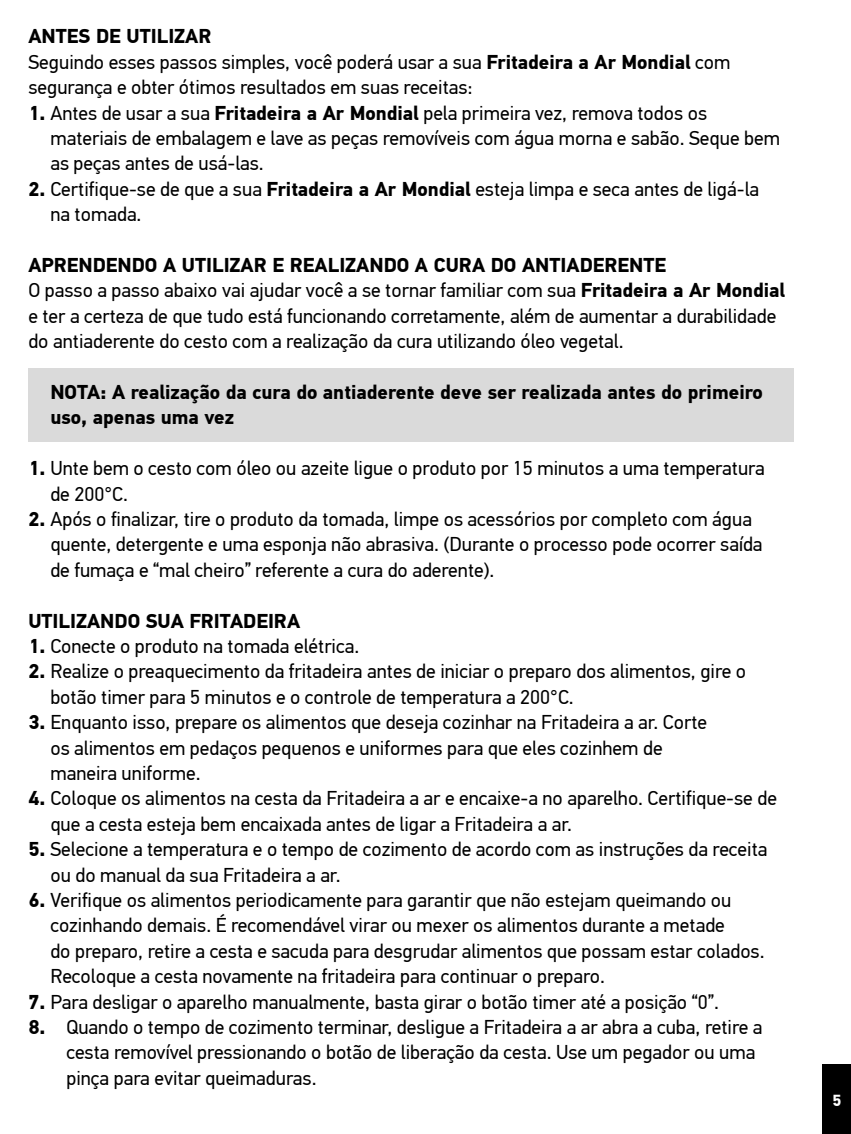
<style>
.page{position:relative;width:851px;height:1134px;background:#fff}
.page>*{position:absolute;margin:0;border:0;box-sizing:border-box;transform-origin:0 0}
.t1{font:20px/25.4px "PF Din Text Pro";color:#000}
.t2{font:700 20px/25.4px "PF Din Text Pro";color:#000}
.t3{font:700 16px "PF Din Text Pro";color:#fff}
.s1{font-weight:700}
</style>
<div class="page">
<div style="left:822px;top:1064px;width:28px;height:70px;background:#000"></div>
<div style="left:28px;top:368px;width:766px;height:74px;background:#dadada"></div>
<p class="t1" style="left:28px;top:24px;width:703px"><span class="s1">ANTES DE UTILIZAR<br></span>Seguindo esses passos simples, você poderá usar a sua <span class="s1">Fritadeira a Ar Mondial</span> com segurança e obter ótimos resultados em suas receitas:</p>
<p class="t1" style="left:50px;top:100px;width:731px;text-indent:-22px"><span class="s1">1.</span> Antes de usar a sua <span class="s1">Fritadeira a Ar Mondial</span> pela primeira vez, remova todos os materiais de embalagem e lave as peças removíveis com água morna e sabão. Seque bem as peças antes de usá-las.</p>
<p class="t1" style="left:50px;top:176px;width:710px;text-indent:-22px"><span class="s1">2.</span> Certifique-se de que a sua <span class="s1">Fritadeira a Ar Mondial</span> esteja limpa e seca antes de ligá-la na tomada.</p>
<p class="t1" style="left:28px;top:253px;width:758px"><span class="s1">APRENDENDO A UTILIZAR E REALIZANDO A CURA DO ANTIADERENTE<br></span>O passo a passo abaixo vai ajudar você a se tornar familiar com sua <span class="s1">Fritadeira a Ar Mondial </span>e ter a certeza de que tudo está funcionando corretamente, além de aumentar a durabilidade do antiaderente do cesto com a realização da cura utilizando óleo vegetal.</p>
<p class="t2" style="left:50px;top:380px;width:714px">NOTA: A realização da cura do antiaderente deve ser realizada antes do primeiro uso, apenas uma vez</p>
<p class="t1" style="left:50px;top:456px;width:715px;text-indent:-22px"><span class="s1">1.</span> Unte bem o cesto com óleo ou azeite ligue o produto por 15 minutos a uma temperatura de 200°C.</p>
<p class="t1" style="left:50px;top:507px;width:713px;text-indent:-22px"><span class="s1">2.</span> Após o finalizar, tire o produto da tomada, limpe os acessórios por completo com água quente, detergente e uma esponja não abrasiva. (Durante o processo pode ocorrer saída de fumaça e “mal cheiro” referente a cura do aderente).</p>
<p class="t2" style="left:28px;top:608px;width:273px">UTILIZANDO SUA FRITADEIRA</p>
<p class="t1" style="left:28px;top:634px;width:332px"><span class="s1">1.</span> Conecte o produto na tomada elétrica.</p>
<p class="t1" style="left:50px;top:659px;width:697px;text-indent:-22px"><span class="s1">2.</span> Realize o preaquecimento da fritadeira antes de iniciar o preparo dos alimentos, gire o botão timer para 5 minutos e o controle de temperatura a 200°C.</p>
<p class="t1" style="left:50px;top:710px;width:658px;text-indent:-22px"><span class="s1">3.</span> Enquanto isso, prepare os alimentos que deseja cozinhar na Fritadeira a ar. Corte os alimentos em pedaços pequenos e uniformes para que eles cozinhem de maneira uniforme.</p>
<p class="t1" style="left:50px;top:786px;width:728px;text-indent:-22px"><span class="s1">4.</span> Coloque os alimentos na cesta da Fritadeira a ar e encaixe-a no aparelho. Certifique-se de que a cesta esteja bem encaixada antes de ligar a Fritadeira a ar.</p>
<p class="t1" style="left:50px;top:837px;width:718px;text-indent:-22px"><span class="s1">5.</span> Selecione a temperatura e o tempo de cozimento de acordo com as instruções da receita ou do manual da sua Fritadeira a ar.</p>
<p class="t1" style="left:50px;top:888px;width:715px;text-indent:-22px"><span class="s1">6.</span> Verifique os alimentos periodicamente para garantir que não estejam queimando ou cozinhando demais. É recomendável virar ou mexer os alimentos durante a metade<br>do preparo, retire a cesta e sacuda para desgrudar alimentos que possam estar colados.<br>Recoloque a cesta novamente na fritadeira para continuar o preparo.</p>
<p class="t1" style="left:28px;top:989px;width:692px"><span class="s1">7.</span> Para desligar o aparelho manualmente, basta girar o botão timer até a posição “0”.</p>
<p class="t1" style="left:66px;top:1015px;width:697px;text-indent:-38px"><span class="s1">8.</span> Quando o tempo de cozimento terminar, desligue a Fritadeira a ar abra a cuba, retire a cesta removível pressionando o botão de liberação da cesta. Use um pegador ou uma pinça para evitar queimaduras.</p>
<p class="t3" style="left:832px;top:1090px;width:10px">5</p>
</div>
